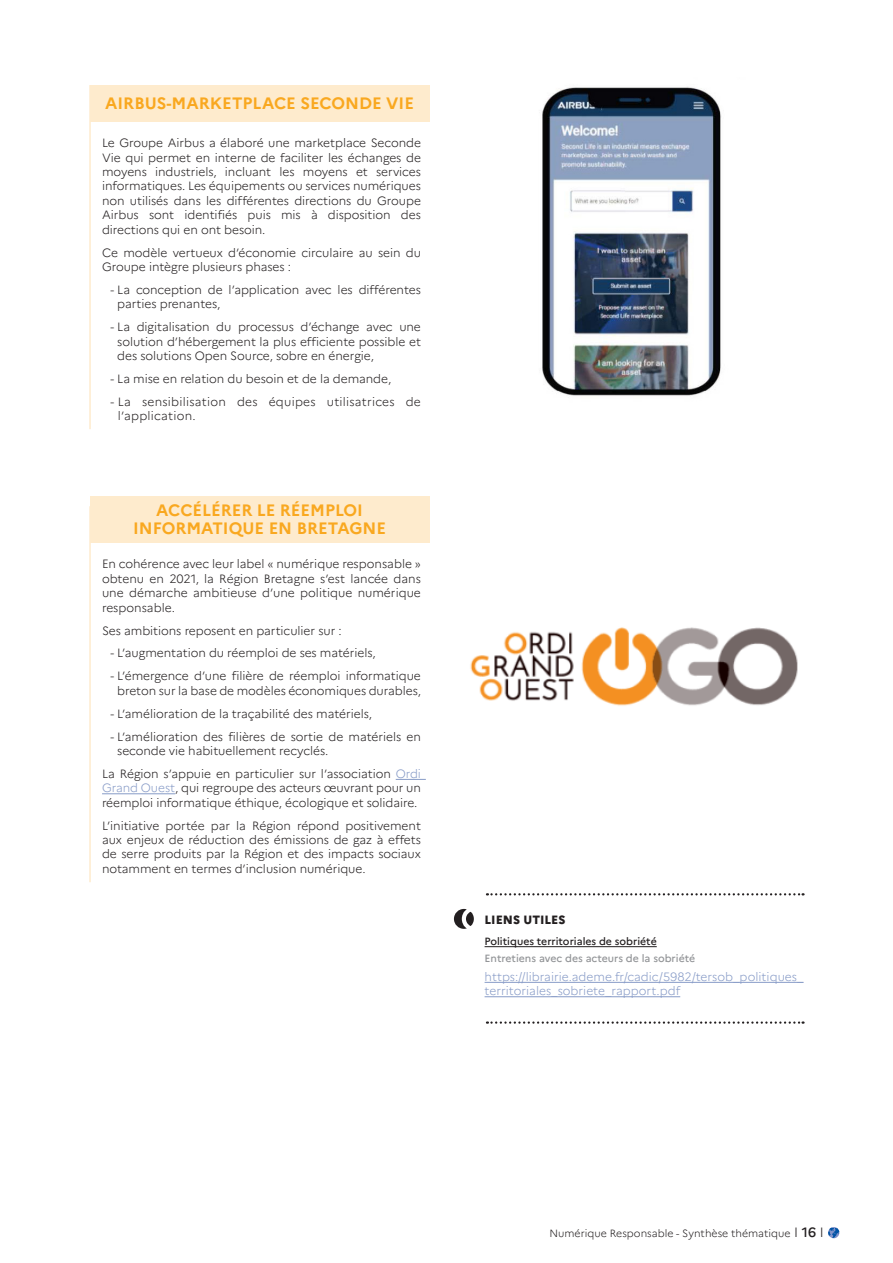
<style>
.page{position:relative;width:893px;height:1263px;background:#fff}
.page>*{position:absolute;margin:0;border:0;box-sizing:border-box;transform-origin:0 0}
.t1{font:700 16.5px/18px "Marianne";color:#f9a820;text-align:center}
.t2{font:300 12px/14.4px "Marianne";letter-spacing:-.005em;color:#231f20;text-align:justify}
.t3{font:300 12px/14.4px "Marianne";color:#879bc7}
.t4{font:300 12px/14.4px "Marianne";letter-spacing:.02em;color:#231f20}
.t5{font:800 12px "Marianne";color:#231f20}
.t6{font:300 10.5px "Marianne";color:#231f20}
.t7{font:500 10.5px "Marianne";color:#939598}
.t8{font:500 10.5px "Marianne";color:#231f20}
.s1{color:#879bc7}
.s2{font-size:13.5px}
.s3{font-weight:500;font-size:13.5px}
</style>
<div class="page">
<svg style="left:828px;top:1227px;width:11px;height:11px"></svg>
<div style="left:90px;top:85px;width:339px;height:36px;background:#feebcd"></div>
<hr style="left:89px;top:85px;width:2px;height:344px;background:#feebcd">
<div style="left:90px;top:496px;width:339px;height:46px;background:#feebcd"></div>
<hr style="left:89px;top:506px;width:2px;height:376px;background:#feebcd">
<hr style="left:396px;top:779px;width:30px;height:1px;background:#879bc7">
<hr style="left:102px;top:793px;width:73px;height:1px;background:#879bc7">
<img style="left:542px;top:87px;width:179px;height:309px">
<img style="left:470px;top:627px;width:328px;height:79px">
<svg style="left:487px;top:893px;width:316px;height:2px"></svg>
<svg style="left:487px;top:1021px;width:316px;height:3px"></svg>
<svg style="left:454px;top:909px;width:20px;height:20px"></svg>
<div style="left:462px;top:907px;width:24px;height:24px;border:4px solid #fff;border-radius:50%"></div>
<hr style="left:485px;top:946px;width:172px;height:1px;background:#231f20">
<hr style="left:485px;top:982px;width:318px;height:1px;background:#879bc7">
<hr style="left:485px;top:996px;width:195px;height:1px;background:#879bc7">
<p class="t1" style="left:105px;top:94px;width:310px">AIRBUS-MARKETPLACE SECONDE VIE</p>
<p class="t2" style="left:102px;top:136px;width:320px">Le Groupe Airbus a élaboré une marketplace Seconde Vie qui permet en interne de faciliter les échanges de moyens industriels, incluant les moyens et services informatiques. Les équipements ou services numériques non utilisés dans les différentes directions du Groupe Airbus sont identifiés puis mis à disposition des directions qui en ont besoin.</p>
<p class="t2" style="left:102px;top:245px;width:320px">Ce modèle vertueux d’économie circulaire au sein du<br>Groupe intègre plusieurs phases :</p>
<p class="t2" style="left:117px;top:282px;width:305px;text-indent:-7px">- La conception de l’application avec les différentes parties prenantes,</p>
<p class="t2" style="left:117px;top:320px;width:305px;text-indent:-7px">- La digitalisation du processus d’échange avec une solution d’hébergement la plus efficiente possible et des solutions Open Source, sobre en énergie,</p>
<p class="t2" style="left:111px;top:371px;width:282px">- La mise en relation du besoin et de la demande,</p>
<p class="t4" style="left:118px;top:394px;width:305px;text-indent:-7px">- La sensibilisation des équipes utilisatrices de l’application.</p>
<p class="t1" style="left:133px;top:501px;width:254px">ACCÉLÉRER LE RÉEMPLOI<br>INFORMATIQUE EN BRETAGNE</p>
<p class="t2" style="left:102px;top:557px;width:320px">En cohérence avec leur label « numérique responsable » obtenu en 2021, la Région Bretagne s’est lancée dans une démarche ambitieuse d’une politique numérique responsable.</p>
<p class="t2" style="left:102px;top:623px;width:241px">Ses ambitions reposent en particulier sur :</p>
<p class="t2" style="left:111px;top:646px;width:267px">- L’augmentation du réemploi de ses matériels,</p>
<p class="t2" style="left:111px;top:669px;width:312px;text-align:center">- L’émergence d’une filière de réemploi informatique breton sur la base de modèles économiques durables,</p>
<p class="t2" style="left:111px;top:706px;width:263px">- L’amélioration de la traçabilité des matériels,</p>
<p class="t2" style="left:117px;top:729px;width:305px;text-indent:-7px">- L’amélioration des filières de sortie de matériels en seconde vie habituellement recyclés.</p>
<p class="t2" style="left:102px;top:766px;width:320px">La Région s’appuie en particulier sur l’association <span class="s1">Ordi Grand Ouest</span>, qui regroupe des acteurs œuvrant pour un réemploi informatique éthique, écologique et solidaire.</p>
<p class="t2" style="left:102px;top:818px;width:320px">L’initiative portée par la Région répond positivement aux enjeux de réduction des émissions de gaz à effets de serre produits par la Région et des impacts sociaux notamment en termes d’inclusion numérique.</p>
<p class="t5" style="left:485px;top:912px;width:82px">LIENS UTILES</p>
<p class="t8" style="left:485px;top:935px;width:174px">Politiques territoriales de sobriété</p>
<p class="t7" style="left:485px;top:952px;width:212px">Entretiens avec des acteurs de la sobriété</p>
<p class="t3" style="left:485px;top:969px;width:321px">https://librairie.ademe.fr/cadic/5982/tersob_politiques_ territoriales_sobriete_rapport.pdf</p>
<p class="t6" style="left:549px;top:1227px;width:276px">Numérique Responsable - Synthèse thématique <span class="s2">I</span> <span class="s3">16</span> <span class="s2">I</span></p>
</div>
